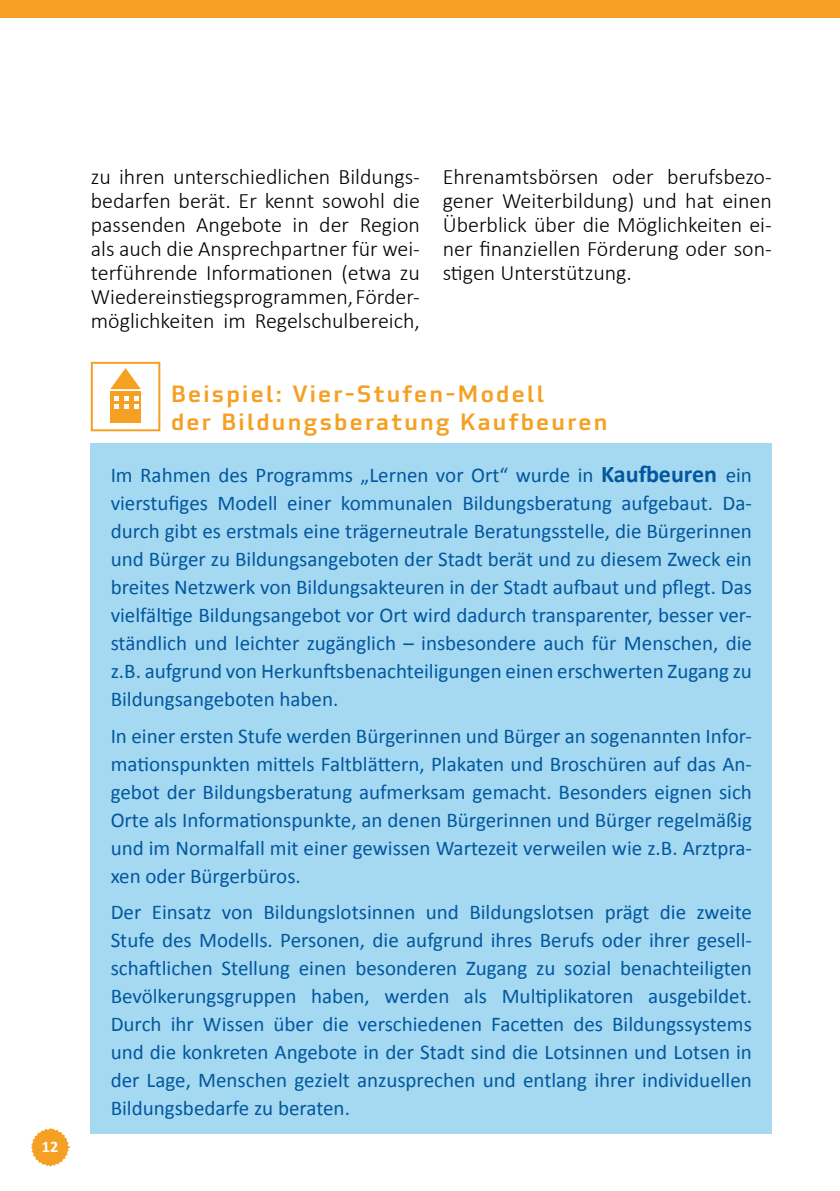
<style>
.page{position:relative;width:840px;height:1191px;background:#fff}
.page>*{position:absolute;margin:0;border:0;box-sizing:border-box;transform-origin:0 0}
.t1{font:500 23px/27.6px "Utility OT";letter-spacing:.07em;color:#f6a023}
.t2{font:300 22px/24px "Calibri";color:#000;text-align:justify}
.t3{font:21px/28px "Calibri";color:#02579e;text-align:justify}
.t4{font:700 16.2px "Calibri";color:#fff}
.s1{font-weight:700;font-size:24px}
</style>
<div class="page">
<svg style="left:31px;top:1128px;width:39px;height:39px"></svg>
<div style="left:0;top:0;width:839px;height:18px;background:#f6a023"></div>
<div style="left:91px;top:443px;width:680px;height:691px;background:#a5d9f2"></div>
<div style="left:91px;top:362px;width:69px;height:69px;background:#fff;border:2px solid #f6a023"></div>
<div style="left:110px;top:391px;width:31px;height:31px;background:#f6a023"></div>
<svg style="left:114px;top:396px;width:4px;height:13px"></svg>
<svg style="left:124px;top:396px;width:4px;height:13px"></svg>
<svg style="left:134px;top:396px;width:4px;height:13px"></svg>
<svg style="left:110px;top:368px;width:31px;height:21px"></svg>
<p class="t4" style="left:42px;top:1136px;width:18px">12</p>
<p class="t2" style="left:91px;top:164px;width:330px">zu ihren unterschiedlichen Bildungs&shy;bedarfen berät. Er kennt sowohl die passenden Angebote in der Region als auch die Ansprechpartner für wei&shy;terführende Informationen (etwa zu Wiedereinstiegsprogrammen, Förder&shy;möglichkeiten im Regelschulbereich,</p>
<p class="t2" style="left:442px;top:164px;width:330px">Ehrenamtsbörsen oder berufsbezo&shy;gener Weiterbildung) und hat einen Überblick über die Möglichkeiten ei&shy;ner finanziellen Förderung oder son&shy;stigen Unterstützung.</p>
<p class="t1" style="left:170px;top:380px;width:438px">Beispiel: Vier-Stufen-Modell<br>der Bildungsberatung Kaufbeuren</p>
<p class="t3" style="left:111px;top:461px;width:642px">Im Rahmen des Programms „Lernen vor Ort“ wurde in <span class="s1">Kaufbeuren</span> ein vierstufiges Modell einer kommunalen Bildungsberatung aufgebaut. Da&shy;durch gibt es erstmals eine trägerneutrale Beratungsstelle, die Bürgerinnen und Bürger zu Bildungsangeboten der Stadt berät und zu diesem Zweck ein breites Netzwerk von Bildungsakteuren in der Stadt aufbaut und pflegt. Das vielfältige Bildungsangebot vor Ort wird dadurch transparenter, besser ver&shy;ständlich und leichter zugänglich – insbesondere auch für Menschen, die z.B. aufgrund von Herkunftsbenachteiligungen einen erschwerten Zugang zu Bildungsangeboten haben.</p>
<p class="t3" style="left:111px;top:722px;width:642px">In einer ersten Stufe werden Bürgerinnen und Bürger an sogenannten Infor&shy;mationspunkten mittels Faltblättern, Plakaten und Broschüren auf das An&shy;gebot der Bildungsberatung aufmerksam gemacht. Besonders eignen sich Orte als Informationspunkte, an denen Bürgerinnen und Bürger regelmäßig und im Normalfall mit einer gewissen Wartezeit verweilen wie z.B. Arztpra&shy;xen oder Bürgerbüros.</p>
<p class="t3" style="left:111px;top:898px;width:642px">Der Einsatz von Bildungslotsinnen und Bildungslotsen prägt die zweite Stufe des Modells. Personen, die aufgrund ihres Berufs oder ihrer gesell&shy;schaftlichen Stellung einen besonderen Zugang zu sozial benachteiligten Bevölkerungsgruppen haben, werden als Multiplikatoren ausgebildet.<br>Durch ihr Wissen über die verschiedenen Facetten des Bildungssystems und die konkreten Angebote in der Stadt sind die Lotsinnen und Lotsen in der Lage, Menschen gezielt anzusprechen und entlang ihrer individuellen Bildungsbedarfe zu beraten.</p>
</div>
